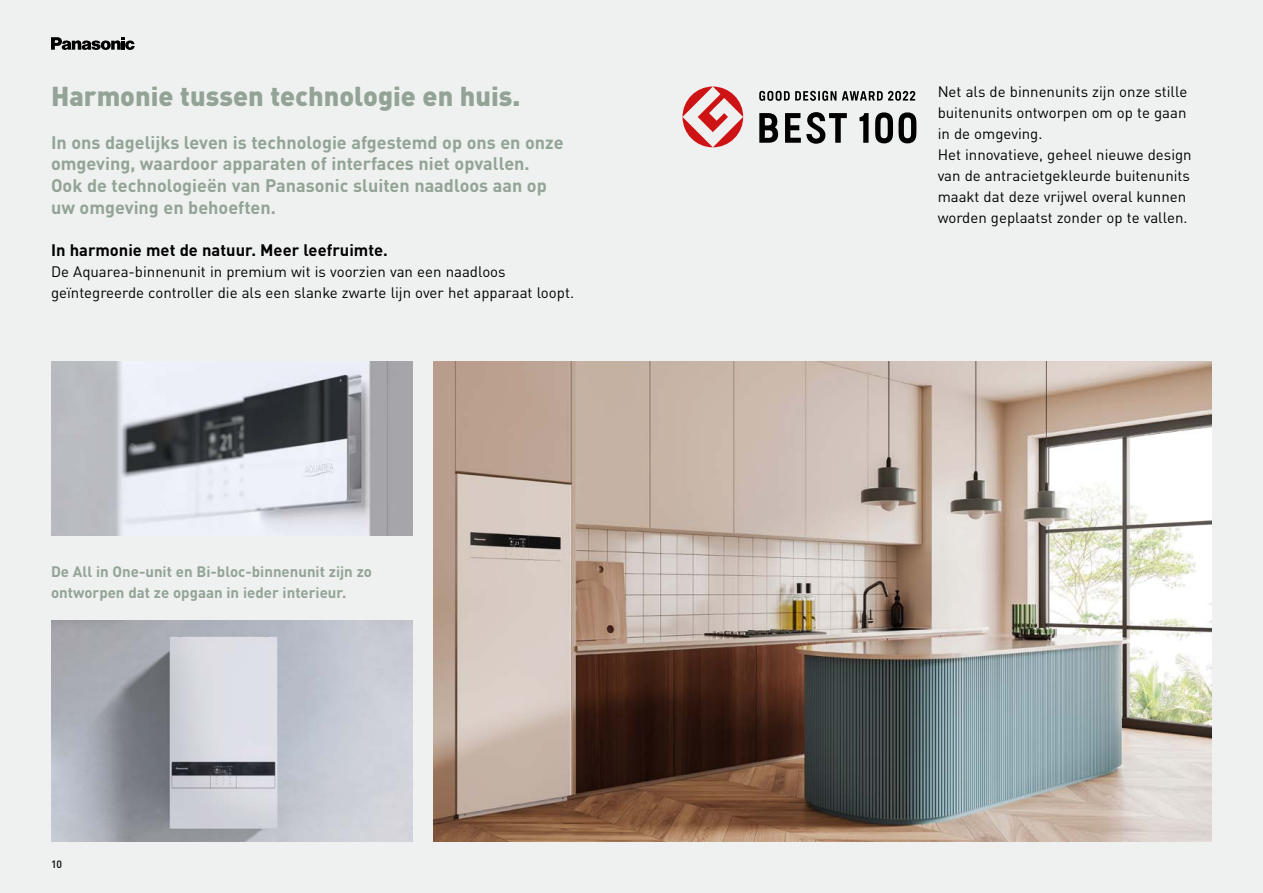
<style>
.page{position:relative;width:1263px;height:893px;background:#eef1ef}
.page>*{position:absolute;margin:0;border:0;box-sizing:border-box;transform-origin:0 0}
.t1{font:900 27px "DIN Pro";color:#93a396}
.t2{font:700 18px/21.6px "DIN Pro";color:#93a396}
.t3{font:700 16.5px "DIN Pro";color:#000}
.t4{font:15px/21px "DIN Pro";color:#000}
.t5{font:700 15px/21px "DIN Pro";color:#93a396}
.t6{font:500 10.5px "DIN Pro";color:#000}
</style>
<div class="page">
<img style="left:434px;top:361px;width:778px;height:481px">
<img style="left:51px;top:621px;width:361px;height:221px">
<img style="left:51px;top:361px;width:361px;height:175px">
<svg style="left:51px;top:37px;width:84px;height:13px"></svg>
<svg style="left:682px;top:87px;width:61px;height:60px"></svg>
<svg style="left:759px;top:91px;width:157px;height:53px"></svg>
<h1 class="t1" style="left:51px;top:74px;width:471px">Harmonie tussen technologie en huis.</h1>
<p class="t2" style="left:51px;top:130px;width:514px">In ons dagelijks leven is technologie afgestemd op ons en onze omgeving, waardoor apparaten of interfaces niet opvallen.<br>Ook de technologieën van Panasonic sluiten naadloos aan op uw omgeving en behoeften.</p>
<p class="t3" style="left:51px;top:237px;width:338px">In harmonie met de natuur. Meer leefruimte.</p>
<p class="t4" style="left:51px;top:260px;width:524px">De Aquarea-binnenunit in premium wit is voorzien van een naadloos geïntegreerde controller die als een slanke zwarte lijn over het apparaat loopt.</p>
<p class="t5" style="left:51px;top:560px;width:322px">De All in One-unit en Bi-bloc-binnenunit zijn zo ontworpen dat ze opgaan in ieder interieur.</p>
<p class="t6" style="left:51px;top:856px;width:13px">10</p>
<p class="t4" style="left:938px;top:80px;width:256px">Net als de binnenunits zijn onze stille buitenunits ontworpen om op te gaan in de omgeving.<br>Het innovatieve, geheel nieuwe design van de antracietgekleurde buitenunits maakt dat deze vrijwel overal kunnen worden geplaatst zonder op te vallen.</p>
</div>
